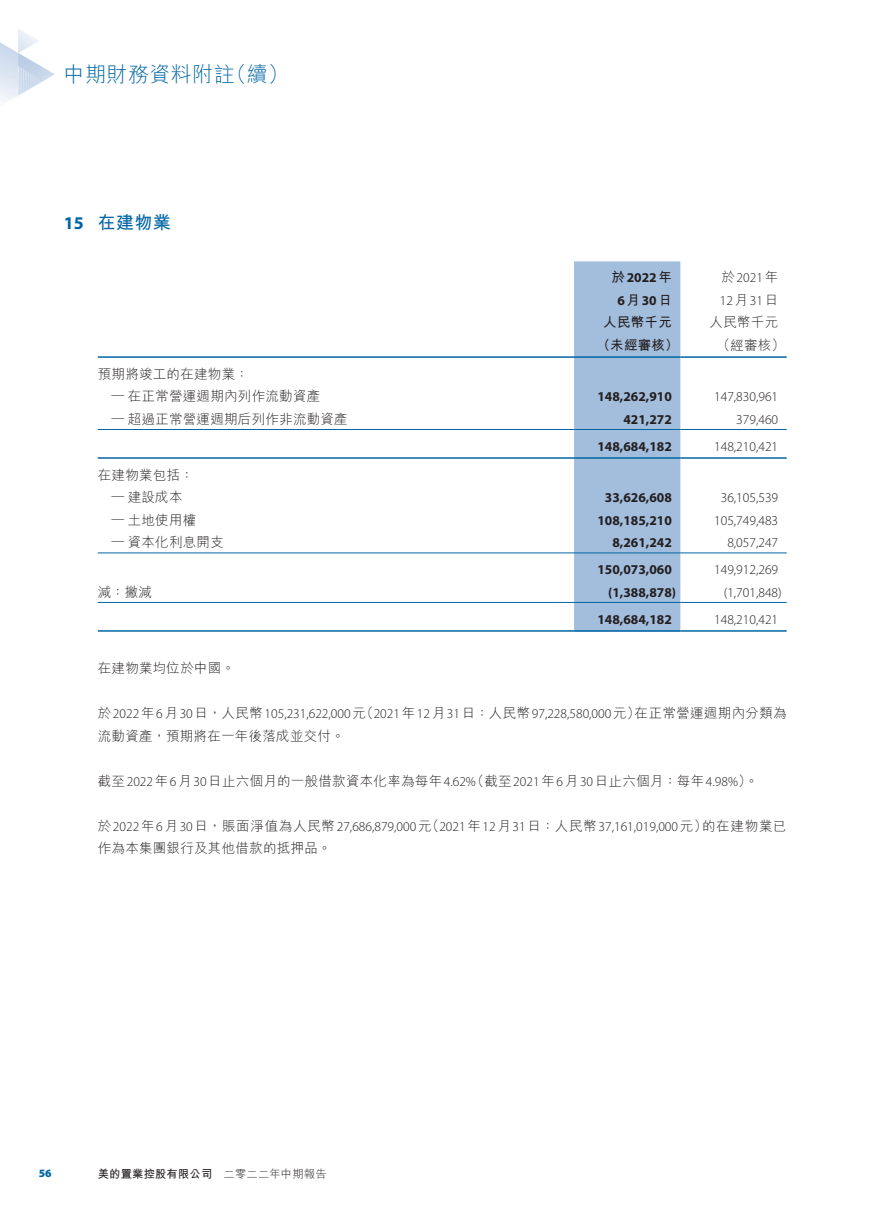
<style>
.page{position:relative;width:893px;height:1212px;background:#fff}
.page>*{position:absolute;margin:0;border:0;box-sizing:border-box;transform-origin:0 0}
.t1{font:300 21px "M Hei HK";letter-spacing:.02em;color:#0065a4}
._01_H1{font:700 18px "M Hei HK";color:#0065a4}
._00_txt{font:300 13.5px/22.5px "M Hei HK";letter-spacing:.02em;color:#231f20}
._50_Table_txt{font:300 13.5px "Myriad Pro";color:#231f20}
._50_Table_txt-2{font:700 13.5px "Myriad Pro";color:#231f20}
._50_Table_txt-3{font:300 13.5px "M Hei HK";letter-spacing:.02em;color:#231f20}
._50_Table_txt-4{font:700 13.5px "M Hei HK";letter-spacing:.02em;color:#231f20}
.t2{font:700 11.25px "M Hei HK";letter-spacing:.02em;color:#231f20}
.t3{font:900 11.25px "Myriad Pro";color:#0065a4}
.s1{font-family:"Myriad Pro"}
.s2{font-family:"M Hei HK"}
.s3{font-weight:300}
</style>
<div class="page">
<img style="left:0;top:29px;width:55px;height:73px">
<div style="left:574px;top:261px;width:106px;height:369px;background:#a3bddd"></div>
<hr style="left:98px;top:356px;width:476px;height:2px;background:#0065a4">
<hr style="left:574px;top:356px;width:106px;height:2px;background:#0065a4">
<hr style="left:680px;top:356px;width:107px;height:2px;background:#0065a4">
<hr style="left:98px;top:429px;width:476px;height:1px;background:#0065a4">
<hr style="left:574px;top:429px;width:106px;height:1px;background:#0065a4">
<hr style="left:680px;top:429px;width:107px;height:1px;background:#0065a4">
<hr style="left:98px;top:457px;width:476px;height:2px;background:#0065a4">
<hr style="left:574px;top:457px;width:106px;height:2px;background:#0065a4">
<hr style="left:680px;top:457px;width:107px;height:2px;background:#0065a4">
<hr style="left:98px;top:552px;width:476px;height:1px;background:#0065a4">
<hr style="left:574px;top:552px;width:106px;height:1px;background:#0065a4">
<hr style="left:680px;top:552px;width:107px;height:1px;background:#0065a4">
<hr style="left:98px;top:602px;width:476px;height:1px;background:#0065a4">
<hr style="left:574px;top:602px;width:106px;height:1px;background:#0065a4">
<hr style="left:680px;top:602px;width:107px;height:1px;background:#0065a4">
<hr style="left:98px;top:630px;width:476px;height:2px;background:#0065a4">
<hr style="left:574px;top:630px;width:106px;height:2px;background:#0065a4">
<hr style="left:680px;top:630px;width:107px;height:2px;background:#0065a4">
<h1 class="t1" style="left:64px;top:64px;width:227px">中期財務資料附註（續）</h1>
<p class="_01_H1" style="left:64px;top:209px;width:109px"><span class="s1">15</span> 在建物業</p>
<p class="_50_Table_txt-2" style="left:611px;top:269px;width:62px"><span class="s2">於</span>2022<span class="s2">年</span></p>
<p class="_50_Table_txt-2" style="left:617px;top:291px;width:56px">6<span class="s2">月</span>30<span class="s2">日</span></p>
<p class="_50_Table_txt" style="left:721px;top:270px;width:58px"><span class="s2">於</span>2021<span class="s2">年</span></p>
<p class="_50_Table_txt" style="left:720px;top:292px;width:60px">12<span class="s2">月</span>31<span class="s2">日</span></p>
<p class="_50_Table_txt-4" style="left:603px;top:312px;width:70px">人民幣千元</p>
<p class="_50_Table_txt-3" style="left:710px;top:315px;width:70px">人民幣千元</p>
<p class="_50_Table_txt-4" style="left:597px;top:335px;width:83px">（未經審核）</p>
<p class="_50_Table_txt-3" style="left:717px;top:338px;width:70px">（經審核）</p>
<p class="_50_Table_txt-3" style="left:98px;top:367px;width:152px">預期將竣工的在建物業：</p>
<p class="_50_Table_txt-3" style="left:111px;top:389px;width:210px"><span class="s1">—</span> 在正常營運週期內列作流動資產</p>
<p class="_50_Table_txt-2" style="left:597px;top:388px;width:76px">148,262,910</p>
<p class="_50_Table_txt" style="left:714px;top:388px;width:65px">147,830,961</p>
<p class="_50_Table_txt-3" style="left:111px;top:412px;width:238px"><span class="s1">—</span> 超過正常營運週期后列作非流動資產</p>
<p class="_50_Table_txt-2" style="left:623px;top:410px;width:50px">421,272</p>
<p class="_50_Table_txt" style="left:736px;top:411px;width:43px">379,460</p>
<p class="_50_Table_txt-2" style="left:597px;top:437px;width:76px">148,684,182</p>
<p class="_50_Table_txt" style="left:714px;top:438px;width:65px">148,210,421</p>
<p class="_50_Table_txt-3" style="left:98px;top:468px;width:97px">在建物業包括：</p>
<p class="_50_Table_txt-3" style="left:111px;top:490px;width:73px"><sup>—</sup> 建設成本</p>
<p class="_50_Table_txt-2" style="left:605px;top:489px;width:68px">33,626,608</p>
<p class="_50_Table_txt" style="left:721px;top:489px;width:59px">36,105,539</p>
<p class="_50_Table_txt-3" style="left:111px;top:513px;width:87px"><sup>—</sup> 土地使用權</p>
<p class="_50_Table_txt-2" style="left:597px;top:511px;width:76px">108,185,210</p>
<p class="_50_Table_txt" style="left:714px;top:512px;width:65px">105,749,483</p>
<p class="_50_Table_txt-3" style="left:111px;top:535px;width:114px"><sup>—</sup> 資本化利息開支</p>
<p class="_50_Table_txt-2" style="left:612px;top:534px;width:61px">8,261,242</p>
<p class="_50_Table_txt" style="left:727px;top:534px;width:52px">8,057,247</p>
<p class="_50_Table_txt-2" style="left:597px;top:561px;width:76px">150,073,060</p>
<p class="_50_Table_txt" style="left:714px;top:561px;width:65px">149,912,269</p>
<p class="_50_Table_txt-3" style="left:98px;top:585px;width:56px">減：撇減</p>
<p class="_50_Table_txt-2" style="left:608px;top:583px;width:69px">(1,388,878)</p>
<p class="_50_Table_txt" style="left:724px;top:584px;width:59px">(1,701,848)</p>
<p class="_50_Table_txt-2" style="left:597px;top:610px;width:76px">148,684,182</p>
<p class="_50_Table_txt" style="left:714px;top:611px;width:65px">148,210,421</p>
<p class="_00_txt" style="left:98px;top:657px;width:139px">在建物業均位於中國。</p>
<p class="_00_txt" style="left:98px;top:702px;width:690px">於<span class="s1">2022</span>年<span class="s1">6</span>月<span class="s1">30</span>日，人民幣<span class="s1">105,231,622,000</span>元（<span class="s1">2021</span>年<span class="s1">12</span>月<span class="s1">31</span>日：人民幣<span class="s1">97,228,580,000</span>元）在正常營運週期內分類為流動資產，預期將在一年後落成並交付。</p>
<p class="_00_txt" style="left:98px;top:769px;width:662px">截至<span class="s1">2022</span>年<span class="s1">6</span>月<span class="s1">30</span>日止六個月的一般借款資本化率為每年<span class="s1">4.62%</span>（截至<span class="s1">2021</span>年<span class="s1">6</span>月<span class="s1">30</span>日止六個月：每年<span class="s1">4.98%</span>）。</p>
<p class="_00_txt" style="left:98px;top:814px;width:690px">於<span class="s1">2022</span>年<span class="s1">6</span>月<span class="s1">30</span>日，賬面淨值為人民幣<span class="s1">27,686,879,000</span>元（<span class="s1">2021</span>年<span class="s1">12</span>月<span class="s1">31</span>日：人民幣<span class="s1">37,161,019,000</span>元）的在建物業已作為本集團銀行及其他借款的抵押品。</p>
<p class="t3" style="left:39px;top:1166px;width:14px">56</p>
<p class="t2" style="left:98px;top:1165px;width:230px">美的置業控股有限公司 <span class="s3">二零二二年中期報告</span></p>
</div>
